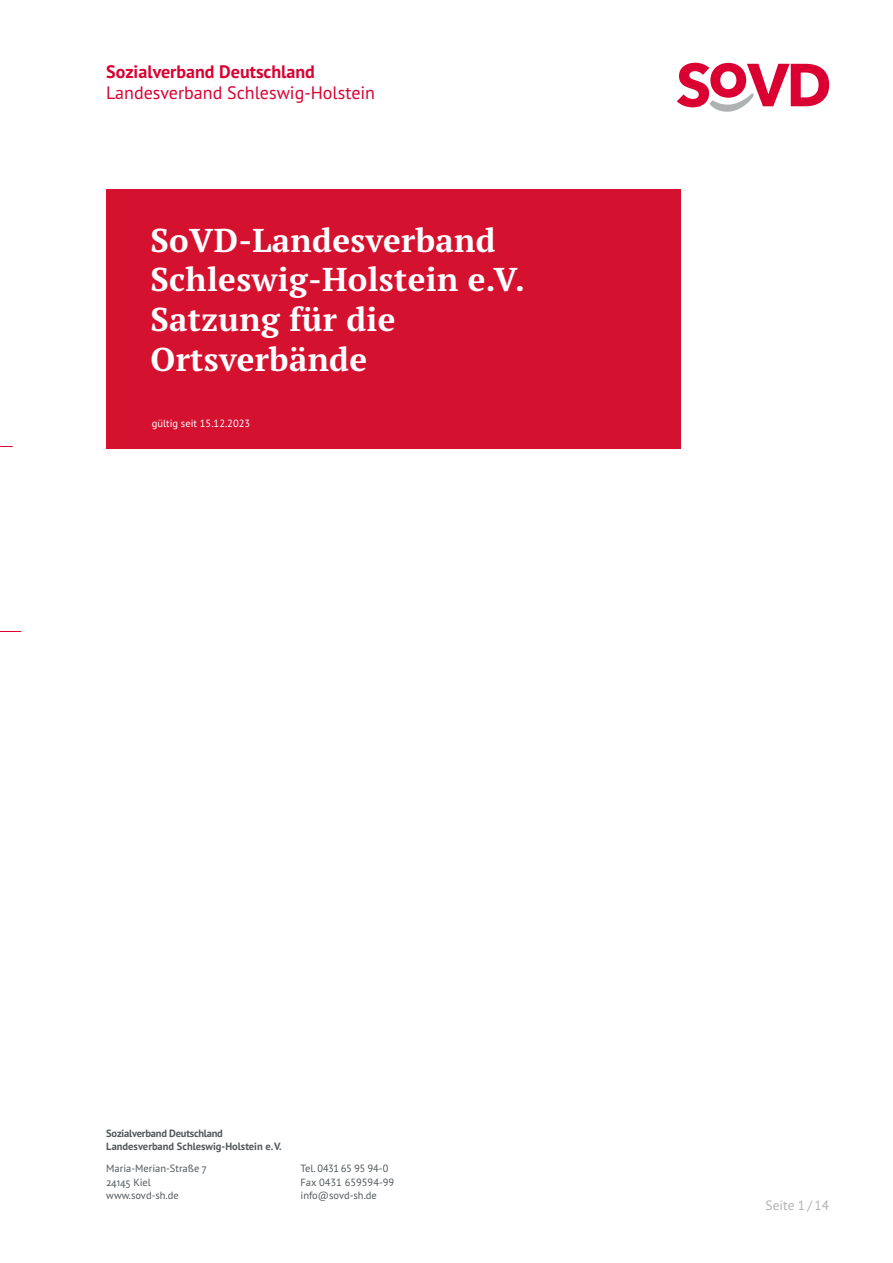
<style>
.page{position:relative;width:893px;height:1263px;background:#fff}
.page>*{position:absolute;margin:0;border:0;box-sizing:border-box;transform-origin:0 0}
.t1{font:700 33px/39.6px "PT Serif Pro";letter-spacing:.01em;color:#fff}
.t2{font:18px "PT Sans Pro";color:#da0032}
.t3{font:700 18px "PT Sans Pro";color:#da0032}
.t4{font:13.5px "PT Sans Pro";color:#b3b2b2}
.t5{font:10.5px/13.5px "PT Sans Pro";color:#52575a}
.t6{font:700 10.5px/13.5px "PT Sans Pro";color:#52575a}
.t7{font:10.5px "PT Sans Pro";color:#fff}
</style>
<div class="page">
<svg style="left:677px;top:63px;width:152px;height:49px"></svg>
<svg style="left:0;top:446px;width:13px;height:1px"></svg>
<svg style="left:0;top:631px;width:21px;height:1px"></svg>
<div style="left:106px;top:189px;width:574px;height:259px;background:#d51130"></div>
<h2 class="t3" style="left:106px;top:59px;width:210px">Sozialverband Deutschland</h2>
<h2 class="t2" style="left:106px;top:81px;width:270px">Landesverband Schleswig-Holstein</h2>
<h1 class="t1" style="left:151px;top:220px;width:376px">SoVD-Landesverband<br>Schleswig-Holstein e.V.<br>Satzung für die<br>Ortsverbände</h1>
<p class="t7" style="left:152px;top:417px;width:100px">gültig seit 15.12.2023</p>
<p class="t6" style="left:106px;top:1126px;width:177px">Sozialverband Deutschland<br>Landesverband Schleswig-Holstein e. V.</p>
<p class="t5" style="left:106px;top:1161px;width:102px">Maria-Merian-Straße 7<br>24145 Kiel www.sovd-sh.de</p>
<p class="t5" style="left:301px;top:1161px;width:95px">Tel. 0431 65 95 94-0<br>Fax 0431 659594-99 info@sovd-sh.de</p>
<p class="t4" style="left:766px;top:1196px;width:65px">Seite 1 / 14</p>
</div>
